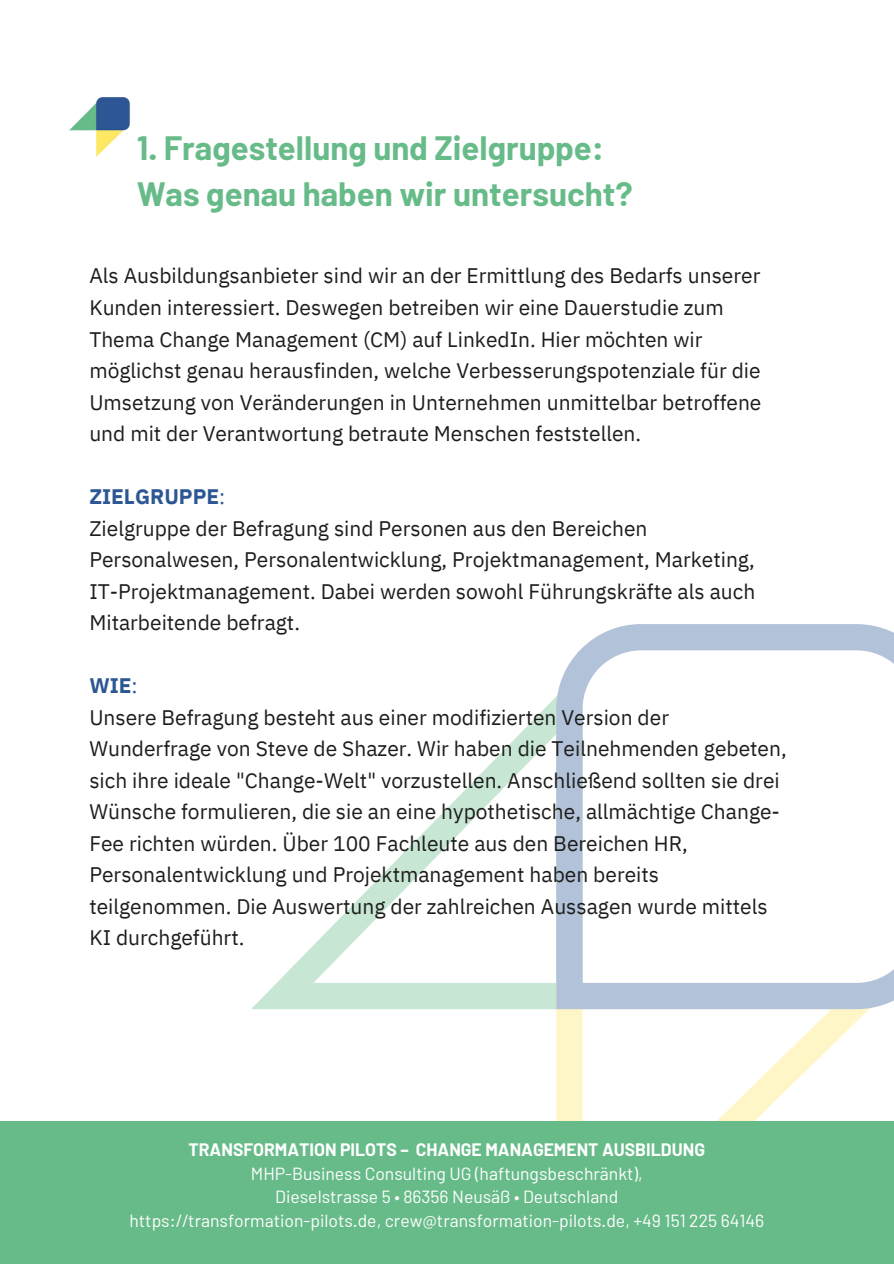
<style>
.page{position:relative;width:894px;height:1264px;background:#fff}
.page>*{position:absolute;margin:0;border:0;box-sizing:border-box;transform-origin:0 0}
.t1{font:700 33px/46.2px "Barlow";color:#67bb89}
.t2{font:21px/31.5px "IBM Plex Sans";color:#1d1d1b}
.t3{font:17.55px "Barlow";color:#fff}
.t4{font:700 17.55px "Barlow";color:#fff}
.s1{font-weight:700;color:#2d5794}
.s2{color:#2d5794}
</style>
<div class="page">
<svg style="left:251px;top:624px;width:642px;height:497px"></svg>
<div style="left:0;top:1121px;width:893px;height:142px;background:#67bb89"></div>
<img style="left:69px;top:97px;width:61px;height:60px">
<p class="t1" style="left:137px;top:123px;width:497px">1. Fragestellung und Zielgruppe:<br>Was genau haben wir untersucht?</p>
<p class="t2" style="left:89px;top:260px;width:673px">Als Ausbildungsanbieter sind wir an der Ermittlung des Bedarfs unserer Kunden interessiert. Deswegen betreiben wir eine Dauerstudie zum Thema Change Management (CM) auf LinkedIn. Hier möchten wir möglichst genau herausfinden, welche Verbesserungspotenziale für die Umsetzung von Veränderungen in Unternehmen unmittelbar betroffene und mit der Verantwortung betraute Menschen feststellen.</p>
<p class="t2" style="left:89px;top:480px;width:667px"><span class="s1">ZIELGRUPPE</span><span class="s2">:<br></span>Zielgruppe der Befragung sind Personen aus den Bereichen Personalwesen, Personalentwicklung, Projektmanagement, Marketing, IT-Projektmanagement. Dabei werden sowohl Führungskräfte als auch Mitarbeitende befragt.</p>
<p class="t2" style="left:89px;top:669px;width:698px"><span class="s1">WIE</span><span class="s2">:<br></span>Unsere Befragung besteht aus einer modifizierten Version der Wunderfrage von Steve de Shazer. Wir haben die Teilnehmenden gebeten, sich ihre ideale "Change-Welt" vorzustellen. Anschließend sollten sie drei Wünsche formulieren, die sie an eine hypothetische, allmächtige Change-Fee richten würden. Über 100 Fachleute aus den Bereichen HR, Personalentwicklung und Projektmanagement haben bereits teilgenommen. Die Auswertung der zahlreichen Aussagen wurde mittels KI durchgeführt.</p>
<p class="t4" style="left:188px;top:1138px;width:518px">TRANSFORMATION PILOTS – CHANGE MANAGEMENT AUSBILDUNG</p>
<h1 class="t3" style="left:251px;top:1161px;width:393px">MHP-Business Consulting UG (haftungsbeschränkt),</h1>
<h2 class="t3" style="left:275px;top:1185px;width:344px">Dieselstrasse 5 • 86356 Neusäß • Deutschland</h2>
<h2 class="t3" style="left:129px;top:1209px;width:636px">https://transformation-pilots.de, crew@transformation-pilots.de, +49 151 225 64146</h2>
</div>
